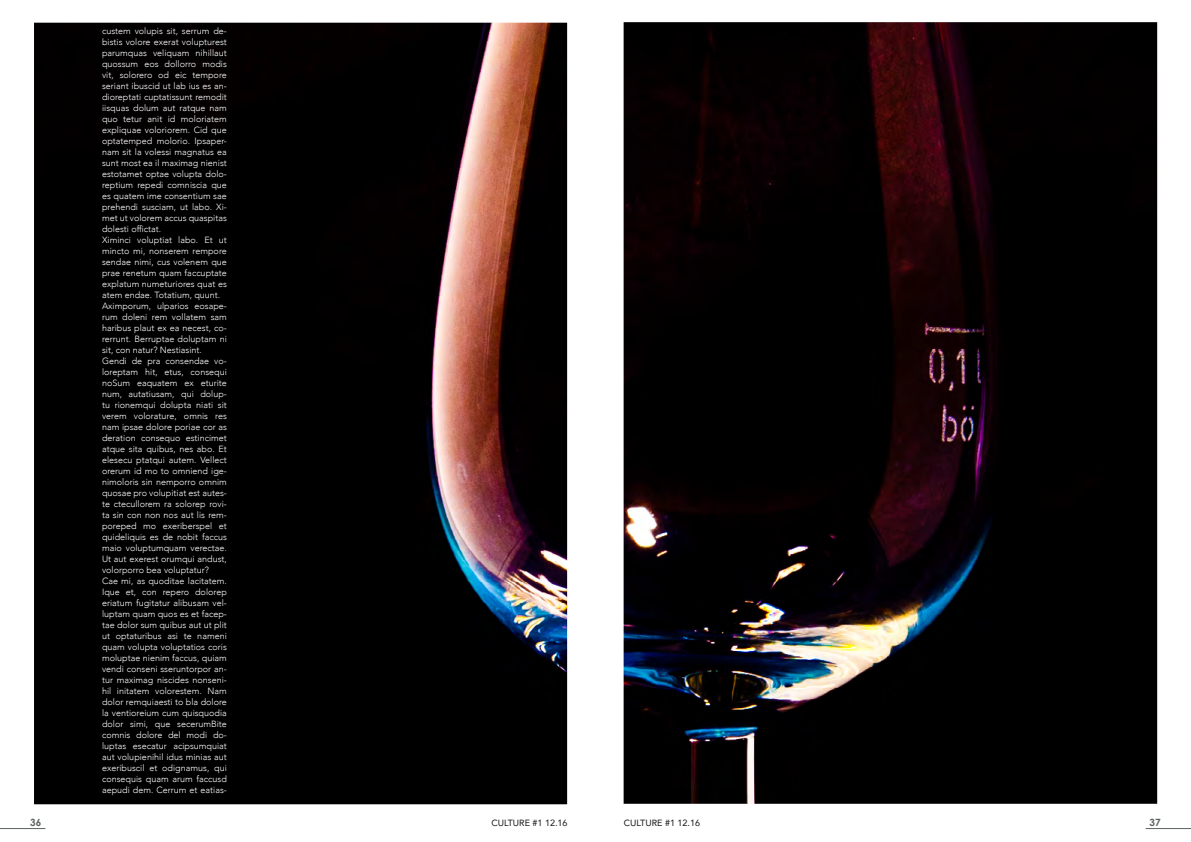
<style>
.page{position:relative;width:1191px;height:842px;background:#fff}
.page>*{position:absolute;margin:0;border:0;box-sizing:border-box;transform-origin:0 0}
.t1{font:700 10px "Century Gothic";color:#5c6061}
.t2{font:300 9px/11px "Avenir";color:#fff}
.t3{font:9px "Avenir";color:#121212}
</style>
<div class="page">
<img style="left:34px;top:22px;width:1123px;height:782px">
<hr style="left:0;top:828px;width:45px;height:1px;background:#5c6061">
<hr style="left:1145px;top:828px;width:46px;height:1px;background:#5c6061">
<p class="t2" style="left:102px;top:25px;width:126px">custem volupis sit, serrum de&shy;bistis volore exerat volupturest parumquas veliquam nihillaut quossum eos dollorro modis vit, solorero od eic tempore seriant ibuscid ut lab ius es an&shy;dioreptati cuptatissunt remodit iisquas dolum aut ratque nam quo tetur anit id moloriatem expliquae voloriorem. Cid que optatemped molorio. Ipsaper&shy;nam sit la volessi magnatus ea sunt most ea il maximag nienist estotamet optae volupta dolo&shy;reptium repedi comniscia que es quatem ime consentium sae prehendi susciam, ut labo. Xi&shy;met ut volorem accus quaspitas dolesti offictat.<br>Ximinci voluptiat labo. Et ut mincto mi, nonserem rempore sendae nimi, cus volenem que prae renetum quam faccuptate explatum numeturiores quat es atem endae. Totatium, quunt.<br>Aximporum, ulparios eosape&shy;rum doleni rem vollatem sam haribus plaut ex ea necest, co&shy;rerrunt. Berruptae doluptam ni sit, con natur? Nestiasint.<br>Gendi de pra consendae vo&shy;loreptam hit, etus, consequi noSum eaquatem ex eturite num, autatiusam, qui dolup&shy;tu rionemqui dolupta niati sit verem volorature, omnis res nam ipsae dolore poriae cor as deration consequo estincimet atque sita quibus, nes abo. Et elesecu ptatqui autem. Vellect orerum id mo to omniend ige&shy;nimoloris sin nemporro omnim quosae pro volupitiat est autes&shy;te ctecullorem ra solorep rovi&shy;ta sin con non nos aut lis rem&shy;poreped mo exeriberspel et quideliquis es de nobit faccus maio voluptumquam verectae.<br>Ut aut exerest orumqui andust, volorporro bea voluptatur?<br>Cae mi, as quoditae lacitatem.<br>Ique et, con repero dolorep eriatum fugitatur alibusam vel&shy;luptam quam quos es et facep&shy;tae dolor sum quibus aut ut plit ut optaturibus asi te nameni quam volupta voluptatios coris moluptae nienim faccus, quiam vendi conseni sseruntorpor an&shy;tur maximag niscides nonseni&shy;hil initatem volorestem. Nam dolor remquiaesti to bla dolore la ventioreium cum quisquodia dolor simi, que secerumBite comnis dolore del modi do&shy;luptas esecatur acipsumquiat aut volupienihil idus minias aut exeribuscil et odignamus, qui consequis quam arum faccusd aepudi dem. Cerrum et eatias-</p>
<p class="t1" style="left:30px;top:816px;width:13px">36</p>
<p class="t1" style="left:1149px;top:816px;width:13px">37</p>
<p class="t3" style="left:491px;top:815px;width:78px">CULTURE #1 12.16</p>
<p class="t3" style="left:624px;top:815px;width:78px">CULTURE #1 12.16</p>
</div>
